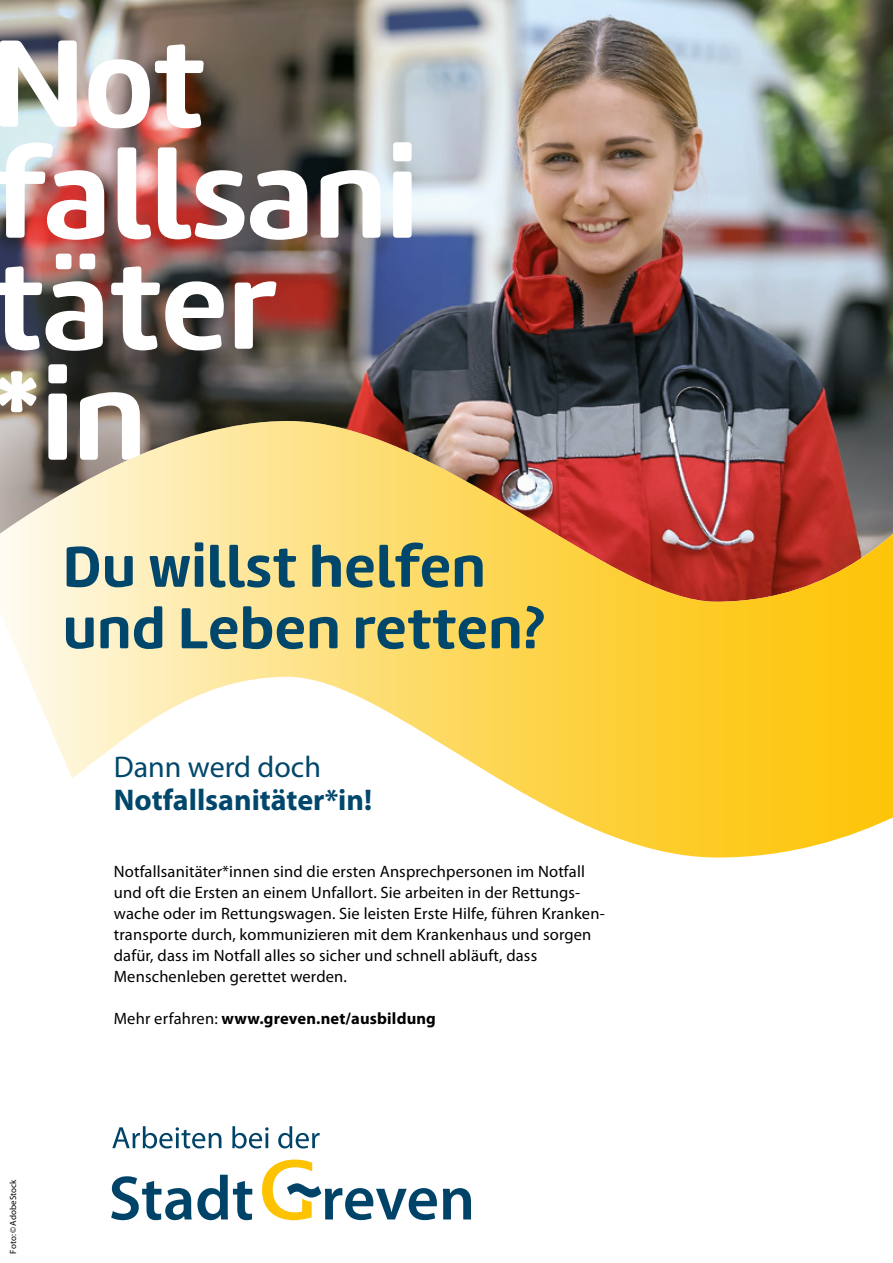
<style>
.page{position:relative;width:893px;height:1263px;background:#fff}
.page>*{position:absolute;margin:0;border:0;box-sizing:border-box;transform-origin:0 0}
.Einf__Abs{font:700 129px/111px "Amelia Rounded";color:#fff}
.t1{font:700 60px/61.5px "Amelia Rounded";letter-spacing:.01em;color:#00476b}
.Job{font:700 30px/33px "Myriad Pro";color:#00476b}
.Anlauf{font:16.5px/21px "Myriad Pro";letter-spacing:.01em;color:#000}
.Anlauf-2{font:700 16.5px "Myriad Pro";letter-spacing:.01em;color:#000}
.Body{font:9px "Myriad Pro";letter-spacing:.01em;color:#000}
.s1{font-weight:400}
</style>
<div class="page">
<img style="left:0;top:0;width:893px;height:421px">
<svg style="left:0;top:421px;width:893px;height:436px"></svg>
<svg style="left:112px;top:1126px;width:208px;height:22px"></svg>
<svg style="left:111px;top:1159px;width:360px;height:61px"></svg>
<p class="Einf__Abs" style="left:-9px;top:26px;width:428px">Not fallsani täter *in</p>
<h1 class="t1" style="left:63px;top:535px;width:484px">Du willst helfen und Leben retten?</h1>
<p class="Job" style="left:114px;top:750px;width:260px"><span class="s1">Dann werd doch<br></span>Notfallsanitäter*in!</p>
<p class="Body" style="left:8px;top:1253px;width:76px;rotate:-90deg">Foto:©AdobeStock</p>
<p class="Anlauf" style="left:114px;top:861px;width:492px">Notfallsanitäter*innen sind die ersten Ansprechpersonen im Notfall und oft die Ersten an einem Unfallort. Sie arbeiten in der Rettungs&shy;wache oder im Rettungswagen. Sie leisten Erste Hilfe, führen Kranken&shy;transporte durch, kommunizieren mit dem Krankenhaus und sorgen dafür, dass im Notfall alles so sicher und schnell abläuft, dass Menschenleben gerettet werden.</p>
<p class="Anlauf-2" style="left:114px;top:1008px;width:324px"><span class="s1">Mehr erfahren:</span> www.greven.net/ausbildung</p>
</div>
